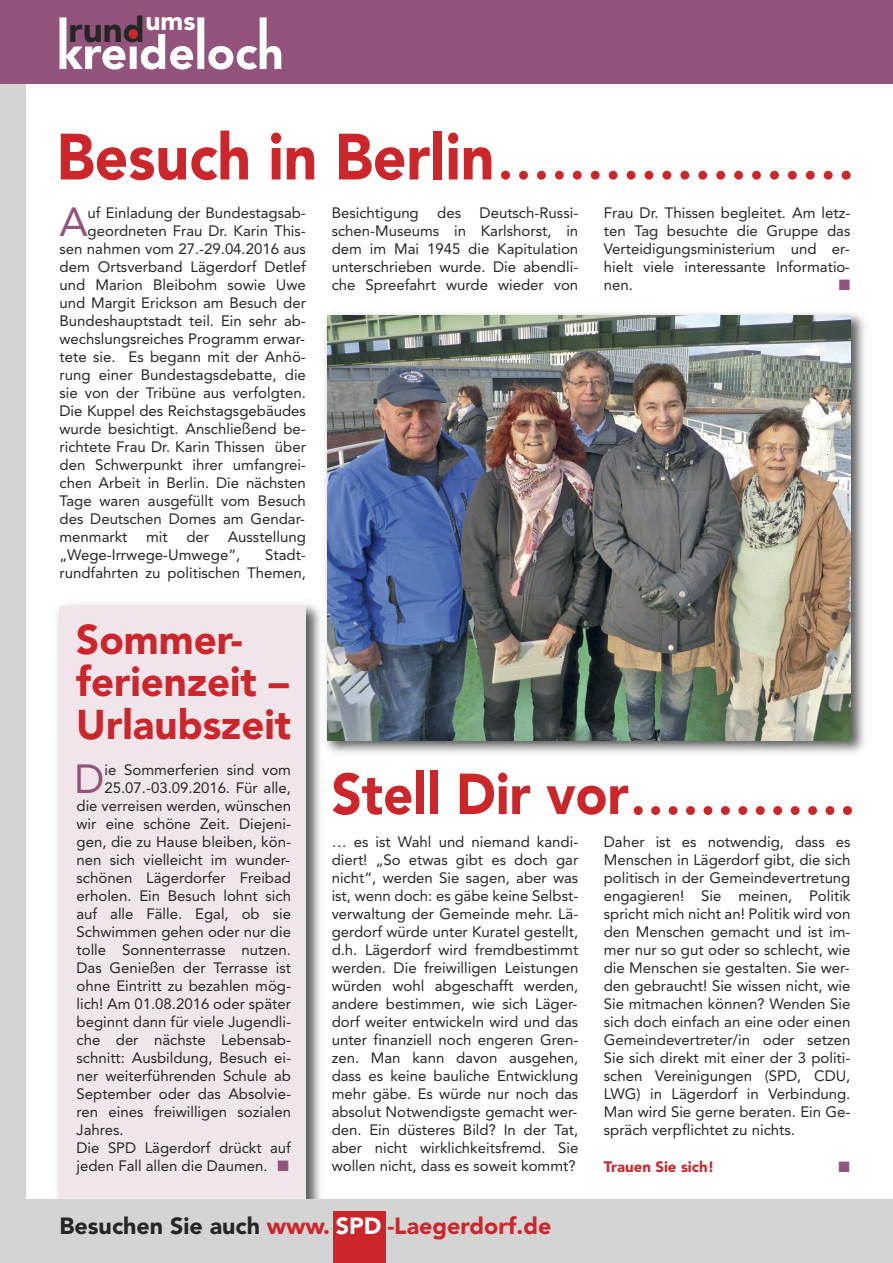
<style>
.page{position:relative;width:893px;height:1263px;background:#fff}
.page>*{position:absolute;margin:0;border:0;box-sizing:border-box;transform-origin:0 0}
.t1{font:900 64.65px "Avenir";color:#cc262b;scale:.91 1}
.t2{font:900 57.15px "Avenir";color:#cc262b;scale:.92 1}
.t3{font:900 41.25px/42.8px "Avenir";color:#cc262b}
.t4{font:40.35px "Avenir";color:#92547b}
.t5{font:900 34.95px "Avenir";color:#272627}
.t6{font:900 23.25px "Avenir";color:#cc262b}
.t7{font:15px/18px "Avenir";color:#272627;text-align:justify}
.t8{font:900 15px "Avenir";color:#cc262b}
.t9{font:15px "Zapf Dingbats";color:#92547b}
.s1{color:#92547b}
.s2{color:#272627}
.s3{color:#fff}
</style>
<div class="page">
<img style="left:53px;top:604px;width:273px;height:596px">
<div style="left:60px;top:606px;width:246px;height:595px;background:#efe5eb"></div>
<div style="left:0;top:1200px;width:893px;height:63px;background:#d4d4d4"></div>
<div style="left:0;top:56px;width:26px;height:1149px;background:#d4d4d4"></div>
<div style="left:0;top:0;width:893px;height:84px;background:#92547b"></div>
<div style="left:333px;top:1211px;width:52px;height:52px;background:#cc262b"></div>
<svg style="left:60px;top:17px;width:221px;height:53px"></svg>
<div style="left:124px;top:32px;width:18px;height:12px;background:#92547b"></div>
<div style="left:129px;top:29px;width:9px;height:10px;background:#cc262b;border-radius:50%"></div>
<img style="left:325px;top:313px;width:540px;height:441px">
<img style="left:321px;top:599px;width:5px;height:161px">
<img style="left:327px;top:315px;width:523px;height:425px">
<svg style="left:501px;top:171px;width:350px;height:9px"></svg>
<svg style="left:634px;top:806px;width:218px;height:9px"></svg>
<h3 class="t5" style="left:69px;top:16px;width:128px">rund<sup>ums</sup></h3>
<h1 class="t1" style="left:57px;top:131px;width:483px">Besuch in Berlin</h1>
<h3 class="t4" style="left:59px;top:205px;width:30px">A</h3>
<p class="t7" style="left:88px;top:205px;width:220px">uf Einladung der Bundestagsab-</p>
<p class="t7" style="left:88px;top:223px;width:220px">geordneten Frau Dr. Karin This-</p>
<p class="t7" style="left:60px;top:241px;width:248px">sen nahmen vom 27.-29.04.2016 aus</p>
<p class="t7" style="left:60px;top:259px;width:248px">dem Ortsverband Lägerdorf Detlef</p>
<p class="t7" style="left:60px;top:277px;width:248px">und Marion Bleibohm sowie Uwe</p>
<p class="t7" style="left:60px;top:295px;width:248px">und Margit Erickson am Besuch der</p>
<p class="t7" style="left:60px;top:313px;width:248px">Bundeshauptstadt teil. Ein sehr ab-</p>
<p class="t7" style="left:60px;top:331px;width:247px">wechslungsreiches Programm erwar-</p>
<p class="t7" style="left:60px;top:349px;width:248px">tete sie. Es begann mit der Anhö-</p>
<p class="t7" style="left:60px;top:367px;width:248px">rung einer Bundestagsdebatte, die</p>
<p class="t7" style="left:60px;top:385px;width:248px">sie von der Tribüne aus verfolgten.</p>
<p class="t7" style="left:60px;top:403px;width:248px">Die Kuppel des Reichstagsgebäudes</p>
<p class="t7" style="left:60px;top:421px;width:248px">wurde besichtigt. Anschließend be-</p>
<p class="t7" style="left:60px;top:439px;width:248px">richtete Frau Dr. Karin Thissen über</p>
<p class="t7" style="left:60px;top:457px;width:248px">den Schwerpunkt ihrer umfangrei-</p>
<p class="t7" style="left:60px;top:475px;width:248px">chen Arbeit in Berlin. Die nächsten</p>
<p class="t7" style="left:60px;top:493px;width:248px">Tage waren ausgefüllt vom Besuch</p>
<p class="t7" style="left:60px;top:511px;width:247px">des Deutschen Domes am Gendar-</p>
<p class="t7" style="left:60px;top:529px;width:248px">menmarkt mit der Ausstellung</p>
<p class="t7" style="left:60px;top:547px;width:182px">„Wege-Irrwege-Umwege“,</p>
<p class="t7" style="left:60px;top:547px;width:248px;text-align:right">Stadt-<br>rundfahrten zu politischen Themen,</p>
<h3 class="t3" style="left:76px;top:621px;width:216px">Sommer&shy;ferienzeit –<br>Urlaubszeit</h3>
<h3 class="t4" style="left:75px;top:763px;width:31px">D</h3>
<p class="t7" style="left:104px;top:762px;width:188px">ie Sommerferien sind vom</p>
<p class="t7" style="left:104px;top:780px;width:188px">25.07.-03.09.2016. Für alle,</p>
<p class="t7" style="left:77px;top:798px;width:216px">die verreisen werden, wünschen</p>
<p class="t7" style="left:77px;top:816px;width:216px">wir eine schöne Zeit. Diejeni-</p>
<p class="t7" style="left:77px;top:834px;width:216px">gen, die zu Hause bleiben, kön-</p>
<p class="t7" style="left:77px;top:852px;width:215px">nen sich vielleicht im wunder-</p>
<p class="t7" style="left:77px;top:870px;width:216px">schönen Lägerdorfer Freibad</p>
<p class="t7" style="left:77px;top:888px;width:216px">erholen. Ein Besuch lohnt sich</p>
<p class="t7" style="left:77px;top:906px;width:216px">auf alle Fälle. Egal, ob sie</p>
<p class="t7" style="left:77px;top:924px;width:216px">Schwimmen gehen oder nur die</p>
<p class="t7" style="left:77px;top:942px;width:216px">tolle Sonnenterrasse nutzen.</p>
<p class="t7" style="left:77px;top:960px;width:216px">Das Genießen der Terrasse ist</p>
<p class="t7" style="left:77px;top:978px;width:216px">ohne Eintritt zu bezahlen mög-</p>
<p class="t7" style="left:77px;top:996px;width:216px">lich! Am 01.08.2016 oder später</p>
<p class="t7" style="left:77px;top:1014px;width:216px">beginnt dann für viele Jugendli-</p>
<p class="t7" style="left:77px;top:1032px;width:216px">che der nächste Lebensab-</p>
<p class="t7" style="left:77px;top:1050px;width:216px">schnitt: Ausbildung, Besuch ei-</p>
<p class="t7" style="left:77px;top:1068px;width:216px">ner weiterführenden Schule ab</p>
<p class="t7" style="left:77px;top:1086px;width:216px">September oder das Absolvie-</p>
<p class="t7" style="left:77px;top:1104px;width:216px">ren eines freiwilligen sozialen</p>
<p class="t7" style="left:77px;top:1122px;width:49px">Jahres.</p>
<p class="t7" style="left:77px;top:1140px;width:216px">Die SPD Lägerdorf drückt auf</p>
<p class="t7" style="left:77px;top:1158px;width:214px">jeden Fall allen die Daumen. <span class="s1">■</span></p>
<p class="t7" style="left:332px;top:205px;width:248px">Besichtigung des Deutsch-Russi&shy;schen-Museums in Karlshorst, in dem im Mai 1945 die Kapitulation unterschrieben wurde. Die abendli&shy;che Spreefahrt wurde wieder von</p>
<p class="t7" style="left:604px;top:205px;width:248px">Frau Dr. Thissen begleitet. Am letz&shy;ten Tag besuchte die Gruppe das Verteidigungsministerium und er&shy;hielt viele interessante Informatio&shy;nen.</p>
<p class="t9" style="left:839px;top:276px;width:13px">■</p>
<h2 class="t2" style="left:332px;top:771px;width:324px">Stell Dir vor</h2>
<p class="t7" style="left:332px;top:834px;width:248px">… es ist Wahl und niemand kandi&shy;diert! „So etwas gibt es doch gar nicht“, werden Sie sagen, aber was ist, wenn doch: es gäbe keine Selbst&shy;verwaltung der Gemeinde mehr. Lä&shy;gerdorf würde unter Kuratel gestellt, d.h. Lägerdorf wird fremdbestimmt werden. Die freiwilligen Leistungen würden wohl abgeschafft werden, andere bestimmen, wie sich Läger&shy;dorf weiter entwickeln wird und das unter finanziell noch engeren Gren&shy;zen. Man kann davon ausgehen, dass es keine bauliche Entwicklung mehr gäbe. Es würde nur noch das absolut Notwendigste gemacht wer&shy;den. Ein düsteres Bild? In der Tat, aber nicht wirklichkeitsfremd. Sie wollen nicht, dass es soweit kommt?</p>
<p class="t7" style="left:604px;top:834px;width:248px">Daher ist es notwendig, dass es Menschen in Lägerdorf gibt, die sich politisch in der Gemeindevertretung engagieren! Sie meinen, Politik spricht mich nicht an! Politik wird von den Menschen gemacht und ist im&shy;mer nur so gut oder so schlecht, wie die Menschen sie gestalten. Sie wer&shy;den gebraucht! Sie wissen nicht, wie Sie mitmachen können? Wenden Sie sich doch einfach an eine oder einen Gemeindevertreter/in oder setzen Sie sich direkt mit einer der 3 politi&shy;schen Vereinigungen (SPD, CDU, LWG) in Lägerdorf in Verbindung.<br>Man wird Sie gerne beraten. Ein Ge&shy;spräch verpflichtet zu nichts.</p>
<p class="t8" style="left:604px;top:1160px;width:112px">Trauen Sie sich!</p>
<p class="t9" style="left:838px;top:1157px;width:13px">■</p>
<h3 class="t6" style="left:60px;top:1216px;width:493px"><span class="s2">Besuchen Sie auch</span> www. <span class="s3">SPD</span> -Laegerdorf.de</h3>
</div>
